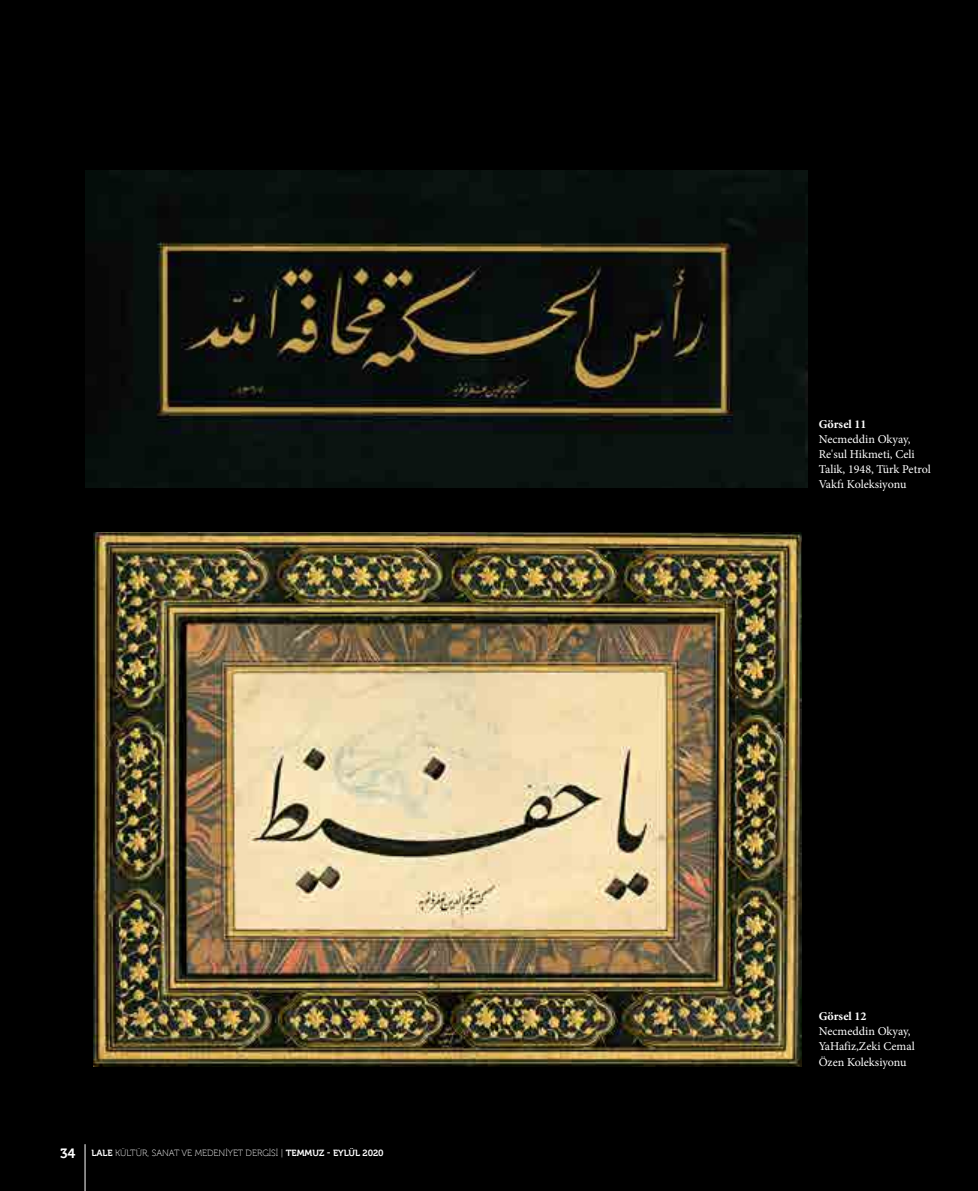
<style>
.page{position:relative;width:978px;height:1191px;background:#000}
.page>*{position:absolute;margin:0;border:0;box-sizing:border-box;transform-origin:0 0}
.t1{font:12px/15px "Minion Pro";color:#fff}
.t2{font:700 12px "Minion Pro";color:#fff}
.t3{font:9px "Museo 100 EP";color:#fff}
.s1{font-family:"Museo 700 EP";font-size:13.5px}
.s2{font-family:"Museo 700 EP"}
</style>
<div class="page">
<hr style="left:85px;top:1144px;width:1px;height:47px;background:#fff">
<img style="left:85px;top:170px;width:723px;height:317px">
<img style="left:94px;top:532px;width:708px;height:534px">
<p class="t3" style="left:60px;top:1148px;width:325px"><span class="s1">34</span> <span class="s2">LALE</span> KÜLTÜR, SANAT VE MEDENİYET DERGİSİ | <span class="s2">TEMMUZ - EYLÜL 2020</span></p>
<p class="t2" style="left:819px;top:415px;width:49px">Görsel 11</p>
<p class="t1" style="left:819px;top:431px;width:114px">Necmeddin Okyay,<br>Re'sul Hikmeti, Celi<br>Talik, 1948, Türk Petrol<br>Vakfı Koleksiyonu</p>
<p class="t2" style="left:819px;top:1008px;width:49px">Görsel 12</p>
<p class="t1" style="left:819px;top:1024px;width:98px">Necmeddin Okyay,<br>YaHafiz,Zeki Cemal<br>Özen Koleksiyonu</p>
</div>
